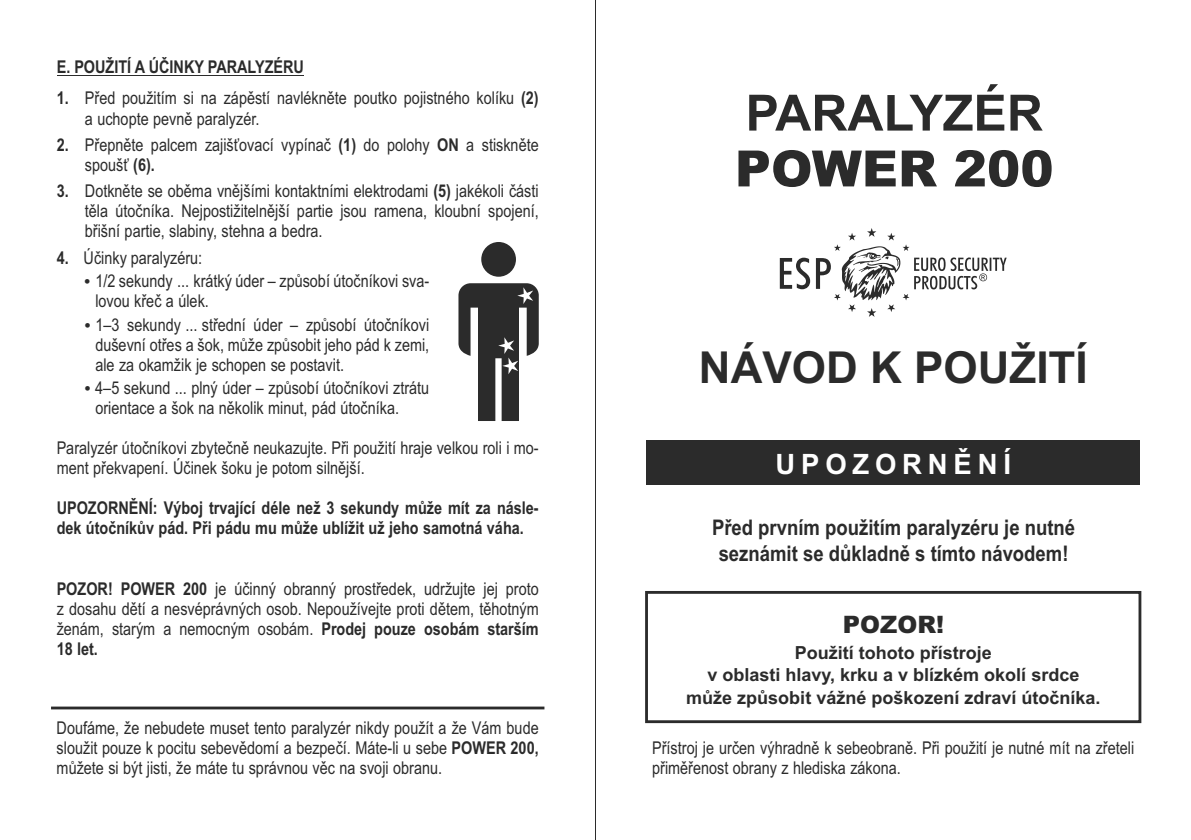
<style>
.page{position:relative;width:1191px;height:840px;background:#fff}
.page>*{position:absolute;margin:0;border:0;box-sizing:border-box;transform-origin:0 0}
.t1{font:700 50px "Arial";color:#2b2b2b}
.t2{font:900 50px "Arial";color:#2b2b2b}
.t3{font:700 44px "Arial";color:#2b2b2b}
.t4{font:700 28px "Arial";letter-spacing:.21em;color:#fefefe}
.t5{font:900 24px "Arial";color:#2b2b2b}
.t6{font:700 21.6px/26.6px "Arial";color:#2b2b2b;text-align:center;scale:.86 1}
.t7{font:700 18px/22.4px "Arial";color:#2b2b2b;text-align:center}
.t8{font:17.6px/20px "Arial Narrow";color:#2b2b2b}
.t9{font:700 17.6px/20.2px "Arial Narrow";color:#2b2b2b}
.s1{font-weight:700}
.s2{font-family:"Arial";font-weight:700;font-size:16px}
</style>
<div class="page">
<svg style="left:780px;top:228px;width:226px;height:89px"></svg>
<div style="left:646px;top:440px;width:494px;height:44px;background:#2b2b2b"></div>
<div style="left:645px;top:590px;width:496px;height:132px;border:3px solid #2b2b2b"></div>
<svg style="left:458px;top:242px;width:81px;height:179px"></svg>
<hr style="left:51px;top:706px;width:493px;height:3px;background:#2b2b2b">
<svg style="left:57px;top:75px;width:17px;height:1px"></svg>
<hr style="left:74px;top:75px;width:230px;height:1px;background:#2b2b2b">
<hr style="left:595px;top:0;width:1px;height:839px;background:#2b2b2b">
<p class="t9" style="left:57px;top:58px;width:249px">E. POUŽITÍ A ÚČINKY PARALYZÉRU</p>
<p class="t8" style="left:85px;top:90px;width:455px;text-indent:-28px"><span class="s1">1.</span> Před použitím si na zápěstí navlékněte poutko pojistného kolíku <span class="s1">(2) </span>a uchopte pevně paralyzér.</p>
<p class="t8" style="left:85px;top:136px;width:455px;text-indent:-28px"><span class="s1">2.</span> Přepněte palcem zajišťovací vypínač <span class="s1">(1)</span> do polohy <span class="s1">ON</span> a stiskněte spoušť <span class="s1">(6).</span></p>
<p class="t8" style="left:85px;top:183px;width:455px;text-align:justify;text-indent:-28px"><span class="s1">3.</span> Dotkněte se oběma vnějšími kontaktními elektrodami <span class="s1">(5)</span> jakékoli části těla útočníka. Nejpostižitelnější partie jsou ramena, kloubní spojení, břišní partie, slabiny, stehna a bedra.</p>
<p class="t8" style="left:57px;top:249px;width:147px"><span class="s1">4.</span> Účinky paralyzéru:</p>
<p class="t8" style="left:95px;top:272px;width:335px;text-indent:-11px"><span class="s2">•</span> 1/2 sekundy ... krátký úder – způsobí útočníkovi sva&shy;lovou křeč a úlek.</p>
<p class="t8" style="left:95px;top:316px;width:335px;text-align:justify;text-indent:-10px"><span class="s2">•</span> 1–3 sekundy ... střední úder – způsobí útočníkovi duševní otřes a šok, může způsobit jeho pád k zemi, ale za okamžik je schopen se postavit.</p>
<p class="t8" style="left:95px;top:379px;width:335px;text-indent:-10px"><span class="s2">•</span> 4–5 sekund ... plný úder – způsobí útočníkovi ztrátu orientace a šok na několik minut, pád útočníka.</p>
<p class="t8" style="left:57px;top:439px;width:483px">Paralyzér útočníkovi zbytečně neukazujte. Při použití hraje velkou roli i mo&shy;ment překvapení. Účinek šoku je potom silnější.</p>
<p class="t9" style="left:57px;top:499px;width:483px">UPOZORNĚNÍ: Výboj trvající déle než 3 sekundy může mít za násle&shy;dek útočníkův pád. Při pádu mu může ublížit už jeho samotná váha.</p>
<p class="t8" style="left:57px;top:579px;width:483px;text-align:justify"><span class="s1">POZOR! POWER 200</span> je účinný obranný prostředek, udržujte jej proto z dosahu dětí a nesvéprávných osob. Nepoužívejte proti dětem, těhotným ženám, starým a nemocným osobám. <span class="s1">Prodej pouze osobám starším 18 let.</span></p>
<p class="t8" style="left:57px;top:718px;width:483px;text-align:justify">Doufáme, že nebudete muset tento paralyzér nikdy použít a že Vám bude sloužit pouze k pocitu sebevědomí a bezpečí. Máte-li u sebe <span class="s1">POWER 200, </span>můžete si být jisti, že máte tu správnou věc na svoji obranu.</p>
<h1 class="t1" style="left:745px;top:94px;width:299px">PARALYZÉR</h1>
<h1 class="t2" style="left:735px;top:150px;width:320px">POWER 200</h1>
<h2 class="t3" style="left:699px;top:350px;width:390px">NÁVOD K POUŽITÍ</h2>
<h3 class="t4" style="left:775px;top:453px;width:237px">UPOZORNĚNÍ</h3>
<p class="t6" style="left:712px;top:515px;width:424px">Před prvním použitím paralyzéru je nutné seznámit se důkladně s tímto návodem!</p>
<h3 class="t5" style="left:842px;top:615px;width:103px">POZOR!</h3>
<p class="t7" style="left:686px;top:642px;width:416px">Použití tohoto přístroje<br>v oblasti hlavy, krku a v blízkém okolí srdce může způsobit vážné poškození zdraví útočníka.</p>
<p class="t8" style="left:652px;top:738px;width:483px">Přístroj je určen výhradně k sebeobraně. Při použití je nutné mít na zřeteli přiměřenost obrany z hlediska zákona.</p>
</div>
